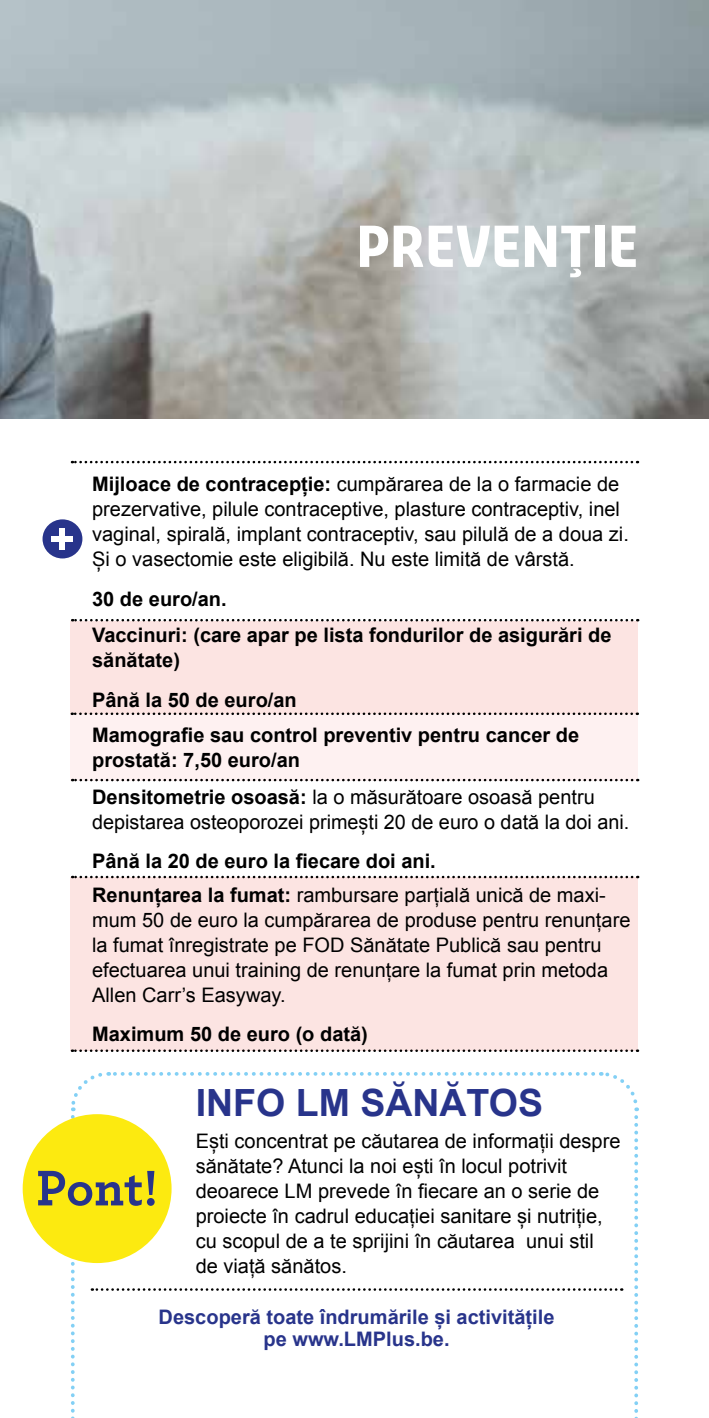
<style>
.page{position:relative;width:709px;height:1418px;background:#fff}
.page>*{position:absolute;margin:0;border:0;box-sizing:border-box;transform-origin:0 0}
.t1{font:700 55px "Sansa Con Pro";color:#fff}
.t2{font:700 52.5px "Archer";color:#28348b}
.t3{font:700 37.5px "Arial";color:#28348b}
.t4{font:20px/25px "Arial";color:#000}
.t5{font:700 20px/33.5px "Arial";color:#000}
.t6{font:700 20px/22.5px "Arial";color:#28348b;text-align:center}
.s1{font-weight:700}
.s2{font-weight:400}
</style>
<div class="page">
<img style="left:0;top:0;width:709px;height:418px">
<div style="left:71px;top:877px;width:567px;height:173px;background:#fce4e2"></div>
<div style="left:71px;top:620px;width:567px;height:94px;background:#fce4e2"></div>
<div style="left:71px;top:714px;width:567px;height:66px;background:#fef1f1"></div>
<svg style="left:69px;top:1072px;width:570px;height:346px"></svg>
<div style="left:23px;top:1114px;width:148px;height:148px;background:#fcea10;border-radius:50%"></div>
<svg style="left:72px;top:712px;width:566px;height:3px"></svg>
<svg style="left:72px;top:778px;width:566px;height:3px"></svg>
<svg style="left:72px;top:875px;width:566px;height:3px"></svg>
<svg style="left:72px;top:1049px;width:566px;height:2px"></svg>
<svg style="left:72px;top:461px;width:566px;height:2px"></svg>
<svg style="left:72px;top:619px;width:566px;height:2px"></svg>
<div style="left:43px;top:519px;width:39px;height:39px;background:#28348b;border-radius:50%"></div>
<div style="left:52px;top:536px;width:21px;height:6px;background:#fff"></div>
<div style="left:59px;top:528px;width:6px;height:22px;background:#fff"></div>
<h1 class="t1" style="left:356px;top:208px;width:283px">PREVENȚIE</h1>
<p class="t4" style="left:92px;top:472px;width:538px"><span class="s1">Mijloace de contracepție:</span> cumpărarea de la o farmacie de prezervative, pilule contraceptive, plasture contraceptiv, inel vaginal, spirală, implant contraceptiv, sau pilulă de a doua zi.<br>Și o vasectomie este eligibilă. Nu este limită de vârstă.</p>
<p class="t5" style="left:92px;top:582px;width:136px">30 de euro/an.</p>
<p class="t5" style="left:92px;top:623px;width:521px;line-height:25px">Vaccinuri: (care apar pe lista fondurilor de asigurări de sănătate)</p>
<p class="t5" style="left:92px;top:682px;width:488px;line-height:35.2px">Până la 50 de euro/an<br>Mamografie sau control preventiv pentru cancer de</p>
<p class="t5" style="left:92px;top:743px;width:209px">prostată: 7,50 euro/an</p>
<p class="t4" style="left:92px;top:784px;width:539px"><span class="s1">Densitometrie osoasă:</span> la o măsurătoare osoasă pentru depistarea osteoporozei primești 20 de euro o dată la doi ani.</p>
<p class="t5" style="left:92px;top:845px;width:515px">Până la 20 de euro la fiecare doi ani.<br>Renunțarea la fumat: <span class="s2">rambursare parțială unică de maxi-</span></p>
<p class="t4" style="left:92px;top:907px;width:540px">mum 50 de euro la cumpărarea de produse pentru renunțare la fumat înregistrate pe FOD Sănătate Publică sau pentru efectuarea unui training de renunțare la fumat prin metoda Allen Carr’s Easyway.</p>
<p class="t5" style="left:92px;top:1017px;width:277px">Maximum 50 de euro (o dată)</p>
<h3 class="t3" style="left:196px;top:1078px;width:349px">INFO LM SĂNĂTOS</h3>
<p class="t4" style="left:196px;top:1128px;width:426px">Ești concentrat pe căutarea de informații despre sănătate? Atunci la noi ești în locul potrivit deoarece LM prevede în fiecare an o serie de proiecte în cadrul educației sanitare și nutriție, cu scopul de a te sprijini în căutarea unui stil de viață sănătos.</p>
<p class="t6" style="left:159px;top:1306px;width:397px">Descoperă toate îndrumările și activitățile pe www.LMPlus.be.</p>
<h2 class="t2" style="left:36px;top:1146px;width:123px">Pont!</h2>
</div>
